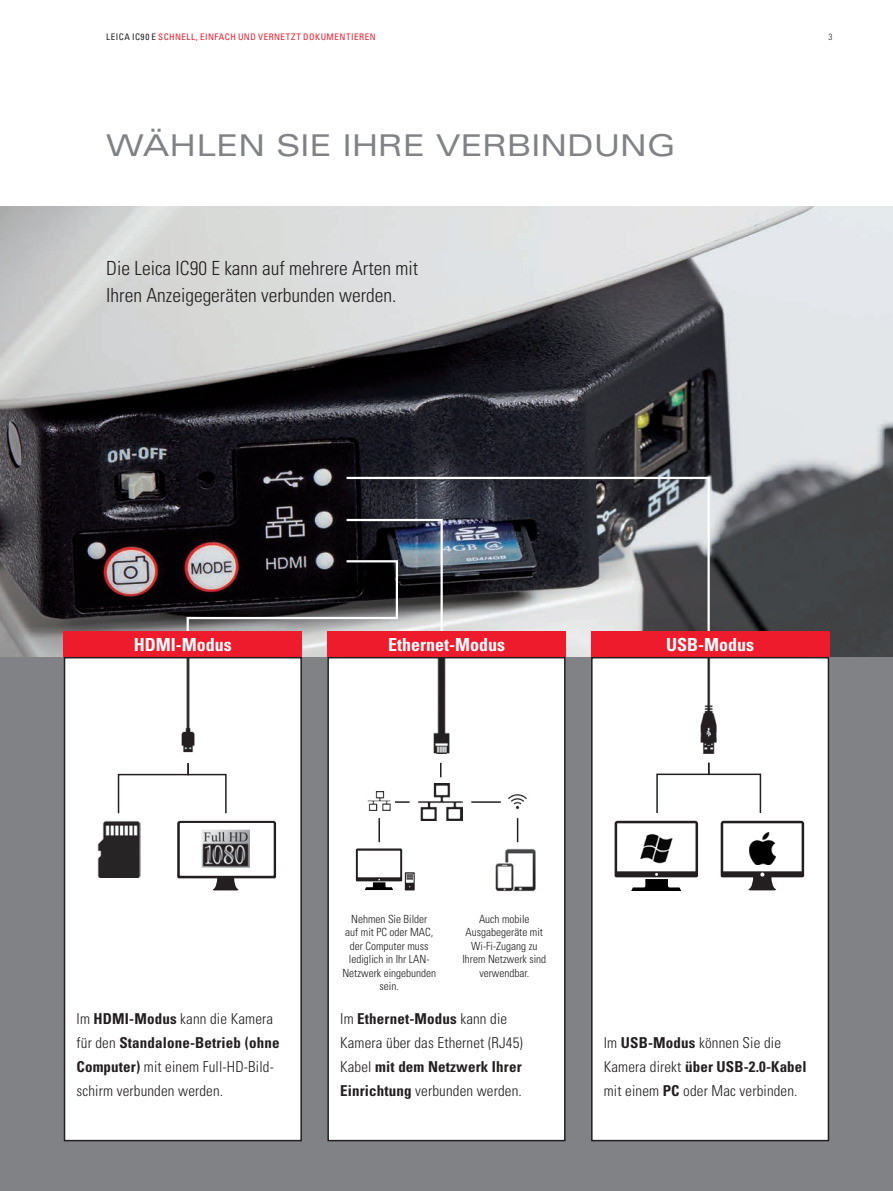
<style>
.page{position:relative;width:893px;height:1191px;background:#fff}
.page>*{position:absolute;margin:0;border:0;box-sizing:border-box;transform-origin:0 0}
.HL_20pt{font:expanded 30px "Univers LT Std";color:#808285}
.HL_12pt{font:300 condensed 19.5px/27px "Univers LT Std";color:#231f20}
.HL_12pt-2{font:700 condensed 18px "Univers LT Std";color:#fff}
.t1{font:300 condensed 15px/24px "Univers LT Std";letter-spacing:.01em;color:#231f20}
.HL_12pt-3{font:300 condensed 11.25px/13.5px "Univers LT Std";color:#231f20;text-align:center}
.t2{font:condensed 9px "Univers LT Std";letter-spacing:.055em;color:#ee1b2d}
.t3{font:300 condensed 9px "Univers LT Std";color:#231f20}
.s1{color:#231f20}
.s2{font-weight:700}
</style>
<div class="page">
<div style="left:0;top:657px;width:893px;height:534px;background:#808285"></div>
<img style="left:0;top:206px;width:893px;height:451px">
<svg style="left:344px;top:476px;width:367px;height:157px;background:#66686f"></svg>
<svg style="left:185px;top:559px;width:159px;height:98px;background:#4f4a4d"></svg>
<div style="left:328px;top:657px;width:237px;height:483px;background:#fff"></div>
<div style="left:327px;top:631px;width:239px;height:26px;background:#ee1b2d"></div>
<img style="left:418px;top:783px;width:44px;height:38px">
<img style="left:508px;top:794px;width:19px;height:16px">
<img style="left:368px;top:791px;width:22px;height:19px">
<img style="left:444px;top:660px;width:6px;height:93px">
<svg style="left:395px;top:801px;width:15px;height:2px"></svg>
<hr style="left:378px;top:818px;width:2px;height:24px;background:#231f20">
<svg style="left:517px;top:818px;width:1px;height:24px"></svg>
<svg style="left:405px;top:872px;width:10px;height:18px"></svg>
<svg style="left:356px;top:848px;width:57px;height:42px"></svg>
<img style="left:495px;top:848px;width:41px;height:44px">
<hr style="left:471px;top:801px;width:30px;height:2px;background:#231f20">
<svg style="left:344px;top:518px;width:100px;height:266px"></svg>
<div style="left:592px;top:657px;width:236px;height:482px;background:#fff"></div>
<img style="left:700px;top:660px;width:17px;height:94px">
<svg style="left:721px;top:820px;width:83px;height:70px"></svg>
<img style="left:747px;top:832px;width:31px;height:32px">
<svg style="left:615px;top:820px;width:83px;height:70px"></svg>
<div style="left:591px;top:631px;width:238px;height:26px;background:#ee1b2d"></div>
<svg style="left:656px;top:762px;width:106px;height:51px"></svg>
<div style="left:65px;top:657px;width:236px;height:483px;background:#fff"></div>
<div style="left:64px;top:631px;width:238px;height:26px;background:#ee1b2d"></div>
<svg style="left:177px;top:821px;width:99px;height:69px"></svg>
<div style="left:180px;top:823px;width:94px;height:52px;background:#fff"></div>
<img style="left:202px;top:830px;width:47px;height:38px">
<img style="left:181px;top:660px;width:14px;height:93px">
<svg style="left:117px;top:763px;width:110px;height:51px"></svg>
<img style="left:97px;top:821px;width:44px;height:56px">
<div style="left:64px;top:657px;width:238px;height:484px;border:2px solid #231f20"></div>
<div style="left:327px;top:657px;width:239px;height:484px;border:2px solid #231f20"></div>
<div style="left:591px;top:657px;width:238px;height:484px;border:2px solid #231f20"></div>
<p class="t2" style="left:106px;top:31px;width:271px"><span class="s1">LEICA IC90 E</span> SCHNELL, EINFACH UND VERNETZT DOKUMENTIEREN</p>
<p class="HL_20pt" style="left:106px;top:128px;width:571px">WÄHLEN SIE IHRE VERBINDUNG</p>
<p class="HL_12pt" style="left:106px;top:254px;width:313px">Die Leica IC90 E kann auf mehrere Arten mit<br>Ihren Anzeigegeräten verbunden werden.</p>
<p class="t3" style="left:828px;top:32px;width:5px">3</p>
<p class="HL_12pt-2" style="left:134px;top:633px;width:99px">HDMI-Modus</p>
<p class="HL_12pt-2" style="left:666px;top:633px;width:89px">USB-Modus</p>
<p class="HL_12pt-2" style="left:388px;top:633px;width:118px">Ethernet-Modus</p>
<p class="t1" style="left:77px;top:1006px;width:198px">Im <span class="s2">HDMI-Modus</span> kann die Kamera</p>
<p class="t1" style="left:77px;top:1030px;width:204px">für den <span class="s2">Standalone-Betrieb (ohne<br>Computer)</span> mit einem Full-HD-Bild&shy;schirm verbunden werden.</p>
<p class="HL_12pt-3" style="left:342px;top:912px;width:95px">Nehmen Sie Bilder<br>auf mit PC oder MAC, der Computer muss lediglich in Ihr LAN-<br>Netzwerk eingebunden sein.</p>
<p class="HL_12pt-3" style="left:462px;top:912px;width:85px">Auch mobile<br>Ausgabegeräte mit<br>Wi-Fi-Zugang zu<br>Ihrem Netzwerk sind verwendbar.</p>
<p class="t1" style="left:340px;top:1006px;width:184px">Im <span class="s2">Ethernet-Modus</span> kann die<br>Kamera über das Ethernet (RJ45)<br>Kabel <span class="s2">mit dem Netzwerk Ihrer<br>Einrichtung</span> verbunden werden.</p>
<p class="t1" style="left:604px;top:1030px;width:204px">Im <span class="s2">USB-Modus</span> können Sie die<br>Kamera direkt <span class="s2">über USB-2.0-Kabel</span></p>
<p class="t1" style="left:604px;top:1078px;width:195px">mit einem <span class="s2">PC</span> oder Mac verbinden.</p>
</div>
